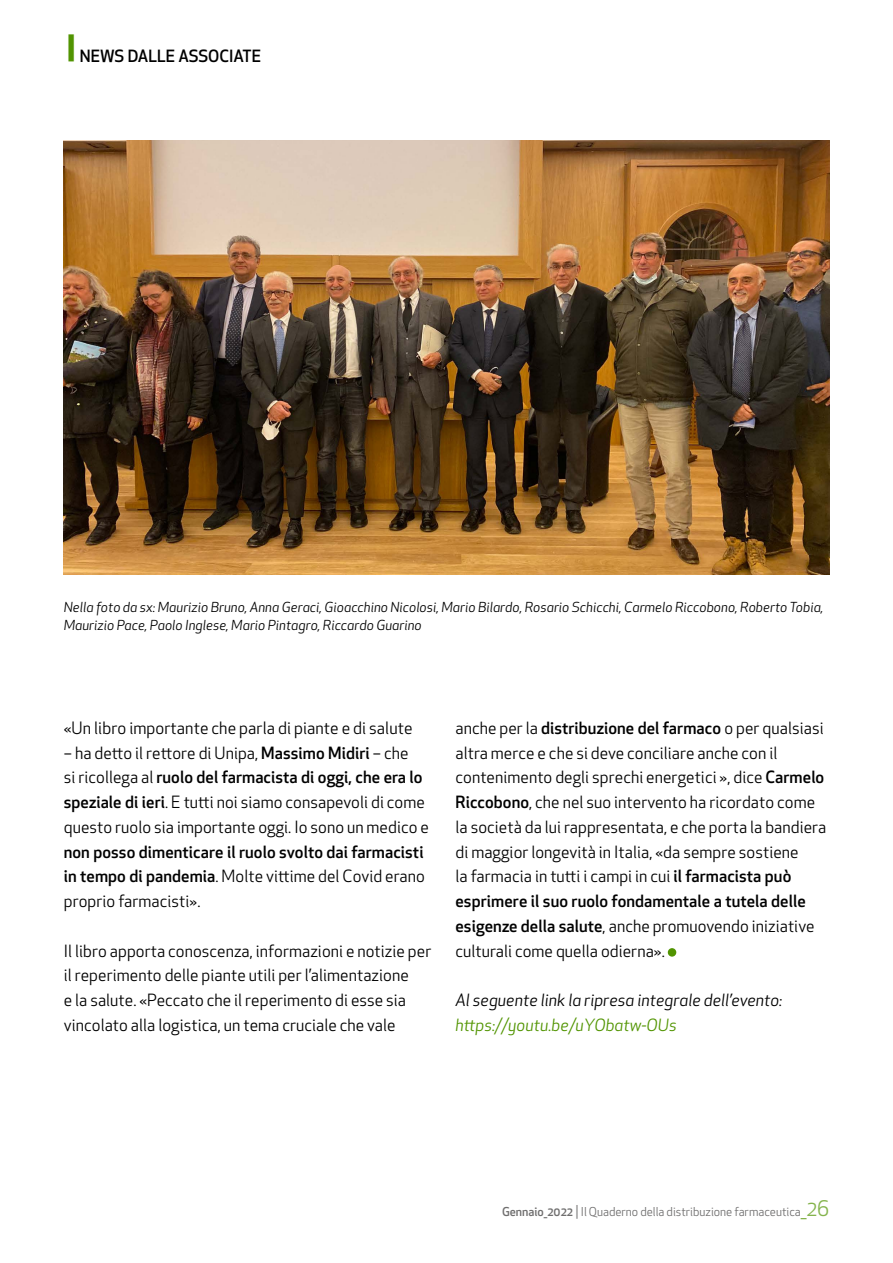
<style>
.page{position:relative;width:893px;height:1263px;background:#fff}
.page>*{position:absolute;margin:0;border:0;box-sizing:border-box;transform-origin:0 0}
.t1{font:16.65px "Apex New";letter-spacing:.005em;color:#000}
.t2{font:16.5px/24.8px "Apex New";letter-spacing:.005em;color:#000}
.t3{font:500 16.5px/24.8px "Apex New";letter-spacing:.005em;color:#000;text-align:justify}
.t4{font:italic 16.5px "Apex New";letter-spacing:.005em;color:#000}
.t5{font:italic 16.5px "Apex New";letter-spacing:.005em;color:#519401}
.t6{font:italic 13.5px/18px "Apex New";letter-spacing:.005em;color:#000}
.t7{font:12px "Apex New";color:#706f6f}
.s1{font-weight:500}
.s2{font-weight:400}
.s3{font-size:13.5px}
.s4{font-size:21px;color:#85b44d}
</style>
<div class="page">
<img style="left:64px;top:140px;width:765px;height:434px">
<div style="left:668px;top:948px;width:8px;height:9px;background:#519401;border-radius:50%"></div>
<p class="t3" style="left:68px;top:43px;width:195px"><sup>|</sup> NEWS DALLE ASSOCIATE</p>
<p class="t6" style="left:64px;top:598px;width:761px">Nella foto da sx: Maurizio Bruno, Anna Geraci, Gioacchino Nicolosi, Mario Bilardo, Rosario Schicchi, Carmelo Riccobono, Roberto Tobia,<br>Maurizio Pace, Paolo Inglese, Mario Pintagro, Riccardo Guarino</p>
<p class="t1" style="left:64px;top:717px;width:350px">«Un libro importante che parla di piante e di salute</p>
<p class="t2" style="left:64px;top:740px;width:367px">– ha detto il rettore di Unipa, <span class="s1">Massimo Midiri</span> – che<br>si ricollega al <span class="s1">ruolo del farmacista di oggi, che era lo speziale di ieri</span>. E tutti noi siamo consapevoli di come questo ruolo sia importante oggi. Io sono un medico e</p>
<p class="t3" style="left:64px;top:839px;width:362px">non posso dimenticare il ruolo svolto dai farmacisti in tempo di pandemia<span class="s2">. Molte vittime del Covid erano proprio farmacisti».</span></p>
<p class="t2" style="left:64px;top:938px;width:369px">Il libro apporta conoscenza, informazioni e notizie per il reperimento delle piante utili per l’alimentazione<br>e la salute. «Peccato che il reperimento di esse sia vincolato alla logistica, un tema cruciale che vale</p>
<p class="t2" style="left:455px;top:715px;width:372px">anche per la <span class="s1">distribuzione del farmaco</span> o per qualsiasi altra merce e che si deve conciliare anche con il contenimento degli sprechi energetici », dice <span class="s1">Carmelo Riccobono</span>, che nel suo intervento ha ricordato come la società da lui rappresentata, e che porta la bandiera di maggior longevità in Italia, «da sempre sostiene<br>la farmacia in tutti i campi in cui <span class="s1">il farmacista può esprimere il suo ruolo fondamentale a tutela delle esigenze della salute</span>, anche promuovendo iniziative culturali come quella odierna».</p>
<p class="t4" style="left:455px;top:990px;width:328px">Al seguente link la ripresa integrale dell’evento:</p>
<p class="t5" style="left:455px;top:1014px;width:223px">https://youtu.be/uYObatw-OUs</p>
<p class="t7" style="left:502px;top:1204px;width:329px"><span class="s1">Gennaio_2022</span> <span class="s3">|</span> Il Quaderno della distribuzione farmaceutica<span class="s4">_26</span></p>
</div>
